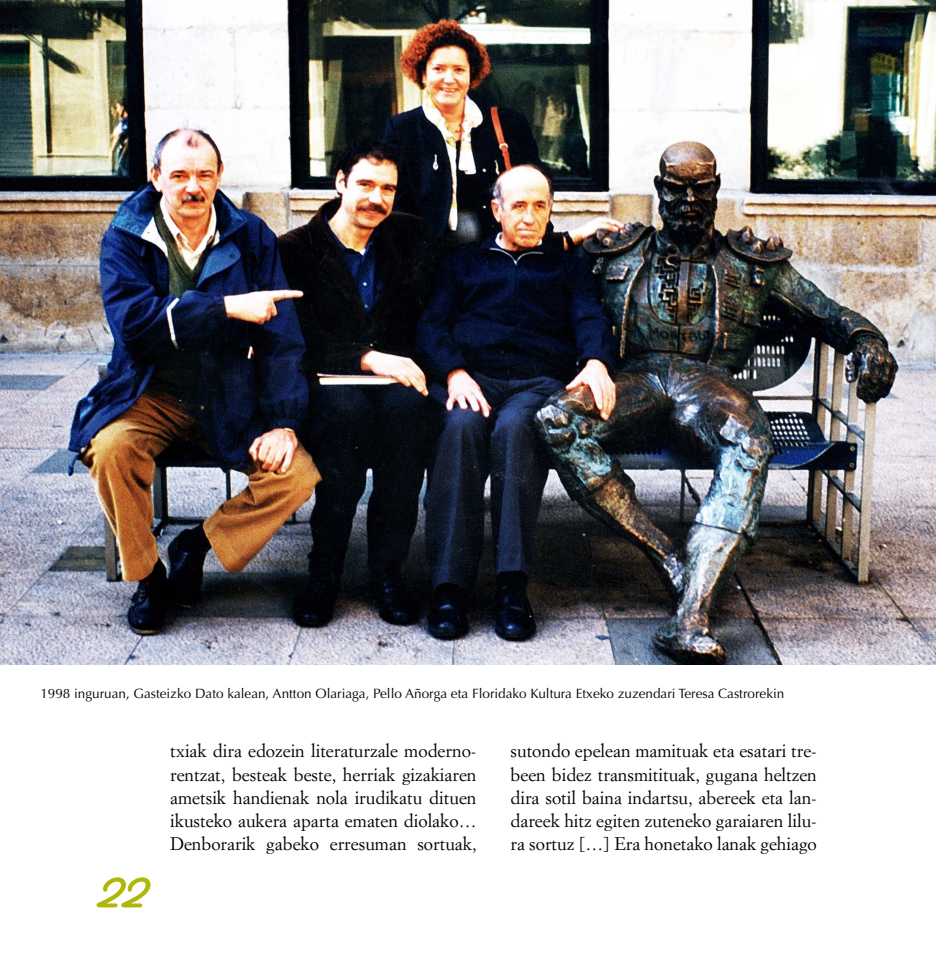
<style>
.page{position:relative;width:936px;height:978px;background:#fff}
.page>*{position:absolute;margin:0;border:0;box-sizing:border-box;transform-origin:0 0}
.t1{font:54px "Santa Fe Let Plain";color:#afb70a}
.t2{font:18px/23.2px "Simoncini Garamond";color:#000;text-align:justify}
.t3{font:13.5px "Optima";color:#000}
</style>
<div class="page">
<img style="left:0;top:0;width:935px;height:664px">
<p class="t3" style="left:40px;top:686px;width:745px">1998 inguruan, Gasteizko Dato kalean, Antton Olariaga, Pello Añorga eta Floridako Kultura Etxeko zuzendari Teresa Castrorekin</p>
<h1 class="t1" style="left:100px;top:871px;width:51px">22</h1>
<p class="t2" style="left:170px;top:739px;width:308px">txiak dira edozein literaturzale moderno&shy;rentzat, besteak beste, herriak gizakiaren ametsik handienak nola irudikatu dituen ikusteko aukera aparta ematen diolako… Denborarik gabeko erresuman sortuak,</p>
<p class="t2" style="left:510px;top:739px;width:308px">sutondo epelean mamituak eta esatari tre&shy;been bidez transmitituak, gugana heltzen dira sotil baina indartsu, abereek eta lan&shy;dareek hitz egiten zuteneko garaiaren lilu&shy;ra sortuz […] Era honetako lanak gehiago</p>
</div>
